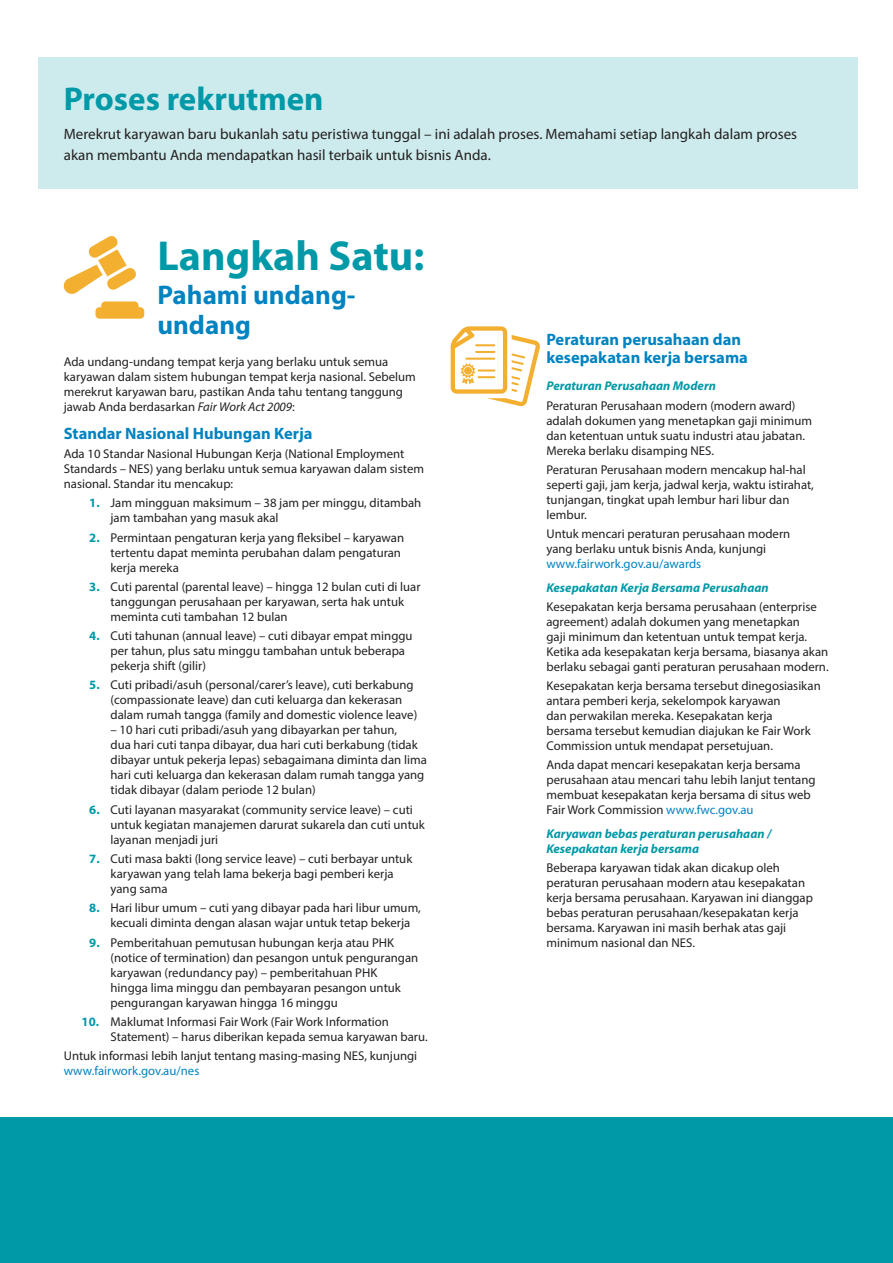
<style>
.page{position:relative;width:893px;height:1263px;background:#fff}
.page>*{position:absolute;margin:0;border:0;box-sizing:border-box;transform-origin:0 0}
.Heading_1{font:700 42px "Myriad Pro";color:#0099a7}
.Heading_1-2{font:700 33px "Myriad Pro";color:#0099a7}
.Heading_1-3{font:700 27px/30px "Myriad Pro";color:#0083c1}
.Body_Copy{font:700 16.5px/18px "Myriad Pro";color:#0083c1}
.Heading3{font:700 16.5px "Myriad Pro";color:#0083c1}
.Body_Copy-2{font:15px/21px "Myriad Pro";color:#231f20}
.Body_Copy-3{font:12.75px/15px "Myriad Pro";color:#231f20}
.Heading4{font:italic 700 12.75px/15px "Myriad Pro";color:#0099a7}
.t1{font:12.75px "Myriad Pro";color:#0083c1}
.s1{font-style:italic}
.s2{font-weight:700;color:#0099a7}
.s3{color:#0083c1}
</style>
<div class="page">
<div style="left:0;top:1118px;width:893px;height:145px;background:#0099a7"></div>
<div style="left:38px;top:57px;width:819px;height:132px;background:#cdebed"></div>
<svg style="left:95px;top:301px;width:49px;height:18px"></svg>
<svg style="left:63px;top:236px;width:73px;height:58px"></svg>
<svg style="left:451px;top:326px;width:89px;height:81px"></svg>
<p class="Heading_1-2" style="left:64px;top:77px;width:261px">Proses rekrutmen</p>
<p class="Body_Copy-2" style="left:64px;top:124px;width:735px">Merekrut karyawan baru bukanlah satu peristiwa tunggal – ini adalah proses. Memahami setiap langkah dalam proses akan membantu Anda mendapatkan hasil terbaik untuk bisnis Anda.</p>
<p class="Heading_1" style="left:157px;top:228px;width:268px">Langkah Satu:</p>
<p class="Heading_1-3" style="left:157px;top:279px;width:200px">Pahami undang&shy;undang</p>
<p class="Body_Copy-3" style="left:64px;top:354px;width:354px">Ada undang-undang tempat kerja yang berlaku untuk semua karyawan dalam sistem hubungan tempat kerja nasional. Sebelum merekrut karyawan baru, pastikan Anda tahu tentang tanggung jawab Anda berdasarkan <span class="s1">Fair Work Act 2009</span>:</p>
<p class="Heading3" style="left:64px;top:423px;width:250px">Standar Nasional Hubungan Kerja</p>
<p class="Body_Copy-3" style="left:64px;top:446px;width:362px">Ada 10 Standar Nasional Hubungan Kerja (National Employment<br>Standards – NES) yang berlaku untuk semua karyawan dalam sistem nasional. Standar itu mencakup:</p>
<p class="Body_Copy-3" style="left:111px;top:495px;width:312px;text-indent:-21px"><span class="s2">1.</span> Jam mingguan maksimum – 38 jam per minggu, ditambah jam tambahan yang masuk akal</p>
<p class="Body_Copy-3" style="left:111px;top:530px;width:295px;text-indent:-21px"><span class="s2">2.</span> Permintaan pengaturan kerja yang fleksibel – karyawan tertentu dapat meminta perubahan dalam pengaturan kerja mereka</p>
<p class="Body_Copy-3" style="left:111px;top:579px;width:312px;text-indent:-21px"><span class="s2">3.</span> Cuti parental (parental leave) – hingga 12 bulan cuti di luar tanggungan perusahaan per karyawan, serta hak untuk meminta cuti tambahan 12 bulan</p>
<p class="Body_Copy-3" style="left:111px;top:628px;width:304px;text-indent:-21px"><span class="s2">4.</span> Cuti tahunan (annual leave) – cuti dibayar empat minggu per tahun, plus satu minggu tambahan untuk beberapa pekerja shift (gilir)</p>
<p class="Body_Copy-3" style="left:111px;top:677px;width:308px;text-indent:-21px"><span class="s2">5.</span> Cuti pribadi/asuh (personal/carer’s leave), cuti berkabung (compassionate leave) dan cuti keluarga dan kekerasan dalam rumah tangga (family and domestic violence leave)</p>
<p class="Body_Copy-3" style="left:111px;top:722px;width:318px">– 10 hari cuti pribadi/asuh yang dibayarkan per tahun,<br>dua hari cuti tanpa dibayar, dua hari cuti berkabung (tidak dibayar untuk pekerja lepas) sebagaimana diminta dan lima hari cuti keluarga dan kekerasan dalam rumah tangga yang tidak dibayar (dalam periode 12 bulan)</p>
<p class="Body_Copy-3" style="left:111px;top:802px;width:316px;text-indent:-21px"><span class="s2">6.</span> Cuti layanan masyarakat (community service leave) – cuti untuk kegiatan manajemen darurat sukarela dan cuti untuk layanan menjadi juri</p>
<p class="Body_Copy-3" style="left:111px;top:851px;width:303px;text-indent:-21px"><span class="s2">7.</span> Cuti masa bakti (long service leave) – cuti berbayar untuk karyawan yang telah lama bekerja bagi pemberi kerja yang sama</p>
<p class="Body_Copy-3" style="left:111px;top:900px;width:312px;text-indent:-21px"><span class="s2">8.</span> Hari libur umum – cuti yang dibayar pada hari libur umum, kecuali diminta dengan alasan wajar untuk tetap bekerja</p>
<p class="Body_Copy-3" style="left:111px;top:934px;width:309px;text-indent:-21px"><span class="s2">9.</span> Pemberitahuan pemutusan hubungan kerja atau PHK (notice of termination) dan pesangon untuk pengurangan karyawan (redundancy pay) – pemberitahuan PHK<br>hingga lima minggu dan pembayaran pesangon untuk pengurangan karyawan hingga 16 minggu</p>
<p class="Body_Copy-3" style="left:111px;top:1014px;width:319px;text-indent:-29px"><span class="s2">10.</span> Maklumat Informasi Fair Work (Fair Work Information<br>Statement) – harus diberikan kepada semua karyawan baru.</p>
<p class="Body_Copy-3" style="left:64px;top:1048px;width:355px">Untuk informasi lebih lanjut tentang masing-masing NES, kunjungi</p>
<p class="t1" style="left:64px;top:1063px;width:137px">www.fairwork.gov.au/nes</p>
<p class="Body_Copy" style="left:546px;top:329px;width:203px">Peraturan perusahaan dan kesepakatan kerja bersama</p>
<p class="Heading4" style="left:546px;top:378px;width:171px">Peraturan Perusahaan Modern</p>
<p class="Body_Copy-3" style="left:546px;top:398px;width:267px">Peraturan Perusahaan modern (modern award) adalah dokumen yang menetapkan gaji minimum dan ketentuan untuk suatu industri atau jabatan.<br>Mereka berlaku disamping NES.</p>
<p class="Body_Copy-3" style="left:546px;top:462px;width:269px">Peraturan Perusahaan modern mencakup hal-hal seperti gaji, jam kerja, jadwal kerja, waktu istirahat, tunjangan, tingkat upah lembur hari libur dan lembur.</p>
<p class="Body_Copy-3" style="left:546px;top:526px;width:245px">Untuk mencari peraturan perusahaan modern yang berlaku untuk bisnis Anda, kunjungi <span class="s3">www.fairwork.gov.au/awards</span></p>
<p class="Heading4" style="left:546px;top:579px;width:224px">Kesepakatan Kerja Bersama Perusahaan</p>
<p class="Body_Copy-3" style="left:546px;top:599px;width:284px">Kesepakatan kerja bersama perusahaan (enterprise agreement) adalah dokumen yang menetapkan<br>gaji minimum dan ketentuan untuk tempat kerja.<br>Ketika ada kesepakatan kerja bersama, biasanya akan berlaku sebagai ganti peraturan perusahaan modern.</p>
<p class="Body_Copy-3" style="left:546px;top:678px;width:276px">Kesepakatan kerja bersama tersebut dinegosiasikan antara pemberi kerja, sekelompok karyawan<br>dan perwakilan mereka. Kesepakatan kerja bersama tersebut kemudian diajukan ke Fair Work Commission untuk mendapat persetujuan.</p>
<p class="Body_Copy-3" style="left:546px;top:757px;width:271px">Anda dapat mencari kesepakatan kerja bersama perusahaan atau mencari tahu lebih lanjut tentang membuat kesepakatan kerja bersama di situs web Fair Work Commission <span class="s3">www.fwc.gov.au</span></p>
<p class="Heading4" style="left:546px;top:825px;width:226px">Karyawan bebas peraturan perusahaan /<br>Kesepakatan kerja bersama</p>
<p class="Body_Copy-3" style="left:546px;top:860px;width:268px">Beberapa karyawan tidak akan dicakup oleh peraturan perusahaan modern atau kesepakatan kerja bersama perusahaan. Karyawan ini dianggap bebas peraturan perusahaan/kesepakatan kerja bersama. Karyawan ini masih berhak atas gaji minimum nasional dan NES.</p>
</div>
